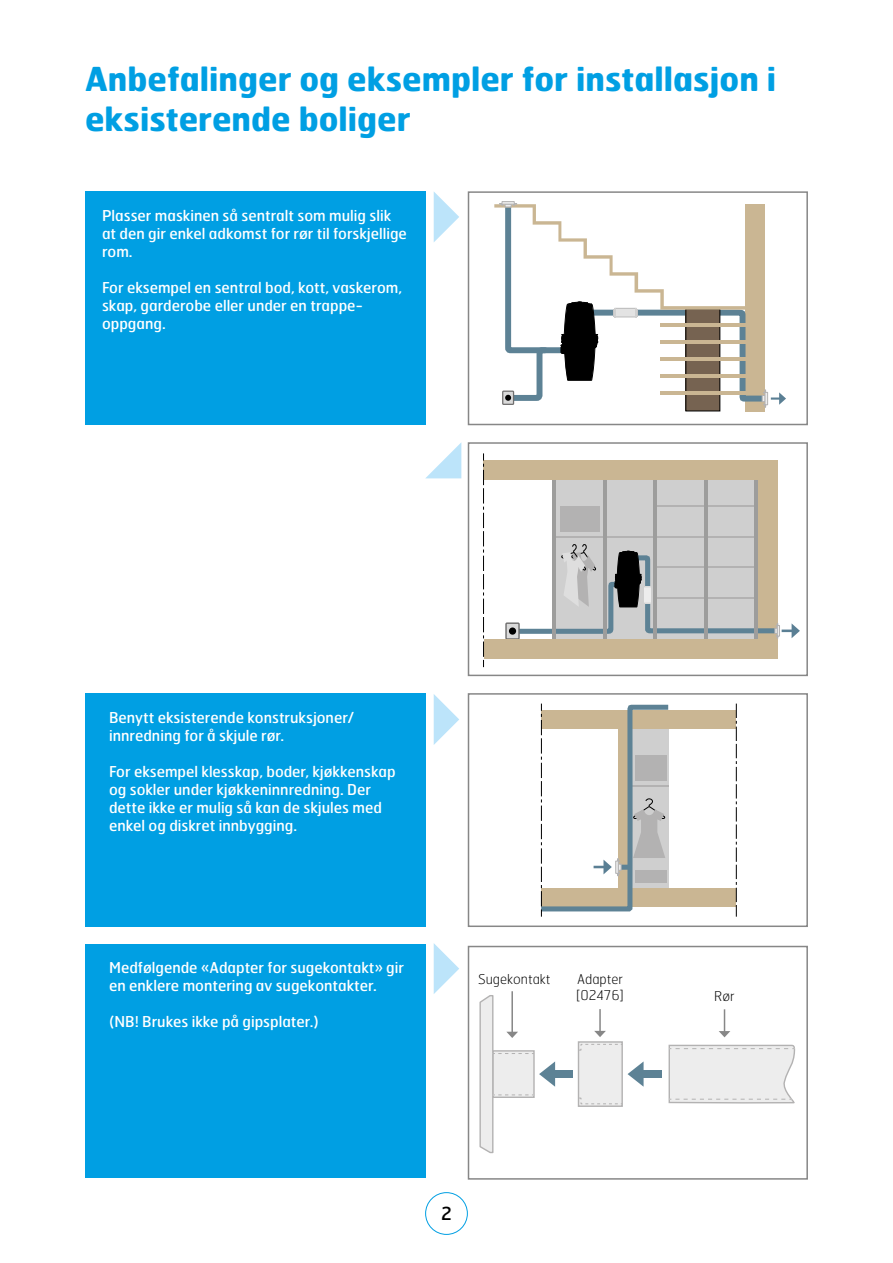
<style>
.page{position:relative;width:893px;height:1263px;background:#fff}
.page>*{position:absolute;margin:0;border:0;box-sizing:border-box;transform-origin:0 0}
.t1{font:700 33px/39.6px "Hermes";color:#009fe3}
.t2{font:18px "Hermes";color:#000}
.t3{font:15px/18px "Hermes";color:#fff}
.t4{font:100 13.5px/16.2px "Hermes";color:#000}
</style>
<div class="page">
<div style="left:425px;top:1192px;width:43px;height:43px;border:1px solid #009fe3;border-radius:50%"></div>
<div style="left:541px;top:887px;width:195px;height:19px;background:#cab693"></div>
<div style="left:541px;top:710px;width:195px;height:19px;background:#cab693"></div>
<svg style="left:736px;top:704px;width:1px;height:213px"></svg>
<svg style="left:540px;top:703px;width:133px;height:214px"></svg>
<div style="left:468px;top:693px;width:340px;height:234px;border:2px solid #878787"></div>
<div style="left:85px;top:191px;width:340px;height:234px;background:#009fe3"></div>
<div style="left:85px;top:693px;width:340px;height:234px;background:#009fe3"></div>
<div style="left:85px;top:944px;width:340px;height:234px;background:#009fe3"></div>
<div style="left:468px;top:946px;width:340px;height:234px;border:2px solid #878787"></div>
<div style="left:685px;top:308px;width:35px;height:103px;border:1px solid #000"></div>
<svg style="left:494px;top:201px;width:292px;height:207px"></svg>
<div style="left:468px;top:191px;width:340px;height:234px;border:2px solid #878787"></div>
<div style="left:708px;top:479px;width:47px;height:161px;background:#cfcfcf"></div>
<hr style="left:708px;top:536px;width:47px;height:1px;background:#b3b2b2">
<div style="left:657px;top:479px;width:47px;height:161px;background:#cfcfcf"></div>
<hr style="left:657px;top:536px;width:47px;height:1px;background:#b3b2b2">
<hr style="left:708px;top:505px;width:47px;height:2px;background:#b3b2b2">
<hr style="left:657px;top:505px;width:47px;height:2px;background:#b3b2b2">
<div style="left:607px;top:479px;width:47px;height:161px;background:#cfcfcf"></div>
<hr style="left:607px;top:536px;width:47px;height:1px;background:#b3b2b2">
<div style="left:556px;top:479px;width:47px;height:161px;background:#cfcfcf"></div>
<div style="left:560px;top:506px;width:39px;height:25px;background:#b3b2b2"></div>
<hr style="left:556px;top:536px;width:47px;height:1px;background:#b3b2b2">
<div style="left:758px;top:460px;width:19px;height:198px;background:#cab693"></div>
<div style="left:506px;top:623px;width:13px;height:16px;background:#dadada"></div>
<div style="left:505px;top:622px;width:15px;height:18px;border:1px solid #706f6f"></div>
<hr style="left:553px;top:479px;width:3px;height:161px;background:#9d9d9c">
<hr style="left:755px;top:479px;width:3px;height:161px;background:#9d9d9c">
<hr style="left:704px;top:479px;width:4px;height:161px;background:#9d9d9c">
<hr style="left:654px;top:479px;width:3px;height:161px;background:#9d9d9c">
<hr style="left:603px;top:479px;width:4px;height:161px;background:#9d9d9c">
<div style="left:484px;top:639px;width:289px;height:19px;background:#cab693"></div>
<div style="left:484px;top:460px;width:290px;height:19px;background:#cab693"></div>
<svg style="left:483px;top:453px;width:1px;height:214px"></svg>
<svg style="left:509px;top:544px;width:291px;height:95px"></svg>
<div style="left:468px;top:442px;width:340px;height:234px;border:2px solid #878787"></div>
<svg style="left:434px;top:192px;width:25px;height:50px"></svg>
<svg style="left:426px;top:443px;width:35px;height:35px"></svg>
<svg style="left:434px;top:694px;width:25px;height:51px"></svg>
<svg style="left:434px;top:943px;width:25px;height:51px"></svg>
<div style="left:578px;top:1042px;width:44px;height:64px;background:#ededed"></div>
<div style="left:578px;top:1041px;width:45px;height:66px;border:1px solid #b3b2b2"></div>
<svg style="left:668px;top:1044px;width:128px;height:60px;background:#e9e9e9"></svg>
<svg style="left:578px;top:1044px;width:44px;height:7px"></svg>
<svg style="left:578px;top:1097px;width:44px;height:7px"></svg>
<div style="left:553px;top:1070px;width:20px;height:8px;background:#5d8295"></div>
<div style="left:641px;top:1070px;width:21px;height:8px;background:#5d8295"></div>
<svg style="left:628px;top:1061px;width:16px;height:26px"></svg>
<hr style="left:511px;top:991px;width:2px;height:41px;background:#878787">
<svg style="left:479px;top:994px;width:76px;height:160px"></svg>
<hr style="left:599px;top:1009px;width:2px;height:22px;background:#878787">
<svg style="left:594px;top:1031px;width:12px;height:6px"></svg>
<svg style="left:719px;top:1009px;width:11px;height:28px"></svg>
<h1 class="t1" style="left:85px;top:58px;width:693px">Anbefalinger og eksempler for installasjon i eksisterende boliger</h1>
<p class="t3" style="left:102px;top:206px;width:306px">Plasser maskinen så sentralt som mulig slik at den gir enkel adkomst for rør til forskjellige rom.</p>
<p class="t3" style="left:102px;top:278px;width:302px">For eksempel en sentral bod, kott, vaskerom, skap, garderobe eller under en trappe&shy;oppgang.</p>
<p class="t3" style="left:109px;top:708px;width:247px">Benytt eksisterende konstruksjoner/ innredning for å skjule rør.</p>
<p class="t3" style="left:109px;top:762px;width:288px">For eksempel klesskap, boder, kjøkkenskap og sokler under kjøkkeninnredning. Der dette ikke er mulig så kan de skjules med enkel og diskret innbygging.</p>
<p class="t3" style="left:109px;top:958px;width:296px">Medfølgende «Adapter for sugekontakt» gir en enklere montering av sugekontakter.</p>
<p class="t3" style="left:109px;top:1012px;width:211px">(NB! Brukes ikke på gipsplater.)</p>
<p class="t4" style="left:478px;top:971px;width:74px">Sugekontakt</p>
<p class="t4" style="left:576px;top:971px;width:49px">Adapter [02476]</p>
<p class="t2" style="left:441px;top:1202px;width:12px">2</p>
<p class="t4" style="left:714px;top:988px;width:22px">Rør</p>
</div>
